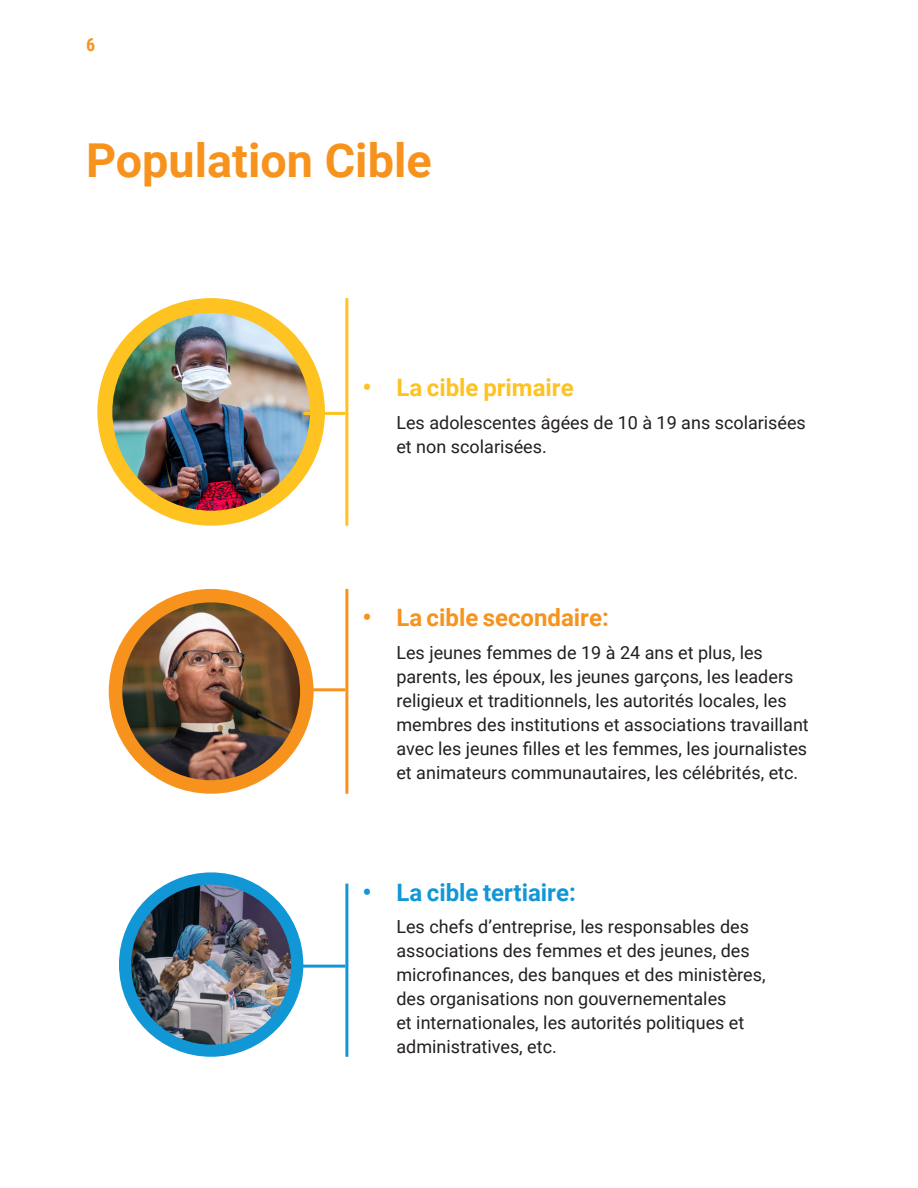
<style>
.page{position:relative;width:918px;height:1188px;background:#fff}
.page>*{position:absolute;margin:0;border:0;box-sizing:border-box;transform-origin:0 0}
.t1{font:700 46.8px "Roboto";color:#f7931d}
.t2{font:700 24px "Roboto";color:#f7931d}
.t3{font:700 24px "Roboto";color:#1197d6}
.t4{font:700 24px "Roboto";color:#fec221}
.t5{font:18px/24px "Roboto";color:#231f20}
.t6{font:700 18px "Roboto Condensed";color:#f7931d}
.s1{font-size:25.5px}
</style>
<div class="page">
<hr style="left:248px;top:688px;width:97px;height:3px;background:#f7931d">
<hr style="left:248px;top:965px;width:97px;height:3px;background:#1197d6">
<img style="left:105px;top:306px;width:212px;height:212px;border-radius:106px">
<div style="left:97px;top:298px;width:228px;height:228px;border:15px solid #fec221;border-radius:50%"></div>
<img style="left:116px;top:596px;width:191px;height:191px;border-radius:96px">
<div style="left:109px;top:589px;width:205px;height:205px;border:14px solid #f7931d;border-radius:50%"></div>
<img style="left:125px;top:879px;width:172px;height:172px;border-radius:86px">
<div style="left:119px;top:872px;width:184px;height:185px;border:12px solid #1197d6;border-radius:50%"></div>
<hr style="left:303px;top:412px;width:42px;height:3px;background:#fec221">
<hr style="left:345px;top:298px;width:3px;height:228px;background:#fec221">
<hr style="left:345px;top:589px;width:3px;height:205px;background:#f7931d">
<hr style="left:345px;top:884px;width:3px;height:173px;background:#1197d6">
<p class="t6" style="left:86px;top:32px;width:11px">6</p>
<h1 class="t1" style="left:86px;top:127px;width:347px">Population Cible</h1>
<p class="t4" style="left:362px;top:371px;width:213px"><span class="s1">•</span> La cible primaire</p>
<p class="t5" style="left:396px;top:410px;width:411px">Les adolescentes âgées de 10 à 19 ans scolarisées et non scolarisées.</p>
<p class="t2" style="left:362px;top:601px;width:248px"><span class="s1">•</span> La cible secondaire:</p>
<p class="t5" style="left:396px;top:640px;width:414px">Les jeunes femmes de 19 à 24 ans et plus, les parents, les époux, les jeunes garçons, les leaders religieux et traditionnels, les autorités locales, les membres des institutions et associations travaillant avec les jeunes filles et les femmes, les journalistes et animateurs communautaires, les célébrités, etc.</p>
<p class="t3" style="left:362px;top:876px;width:215px"><span class="s1">•</span> La cible tertiaire:</p>
<p class="t5" style="left:396px;top:914px;width:371px">Les chefs d’entreprise, les responsables des associations des femmes et des jeunes, des microfinances, des banques et des ministères, des organisations non gouvernementales<br>et internationales, les autorités politiques et administratives, etc.</p>
</div>
